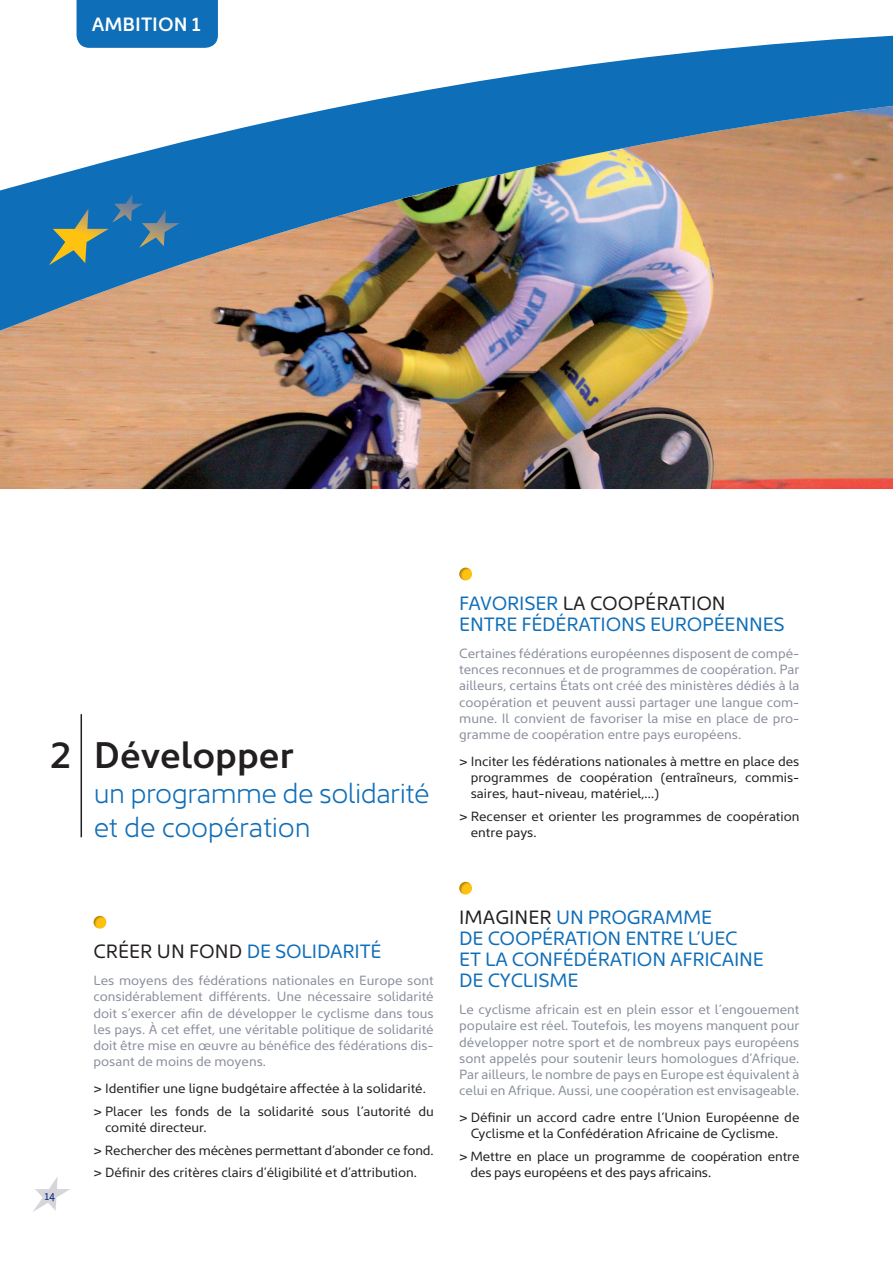
<style>
.page{position:relative;width:893px;height:1263px;background:#fff}
.page>*{position:absolute;margin:0;border:0;box-sizing:border-box;transform-origin:0 0}
.t1{font:600 37.5px "Kyrial Sans Pro";color:#231f20}
.t2{font:300 28.5px/34.5px "Kyrial Sans Pro";letter-spacing:-.02em;color:#0f6eb8}
.t3{font:19.5px/21px "Kyrial Sans Pro";letter-spacing:-.01em;color:#0f6eb8}
.t4{font:600 19.5px "Kyrial Sans Pro";color:#fff}
.t5{font:13.5px/16.2px "Kyrial Sans Pro";color:#8a8f9d;text-align:justify}
.t6{font:13.5px/16.2px "Kyrial Sans Pro";color:#231f20}
.t7{font:12px "Fontin Sans";color:#10347f}
.s1{color:#231f20}
</style>
<div class="page">
<svg style="left:33px;top:1177px;width:37px;height:35px"></svg>
<img style="left:0;top:335px;width:893px;height:154px">
<svg style="left:94px;top:916px;width:12px;height:13px"></svg>
<svg style="left:459px;top:882px;width:13px;height:12px"></svg>
<svg style="left:459px;top:568px;width:13px;height:12px"></svg>
<img style="left:0;top:0;width:893px;height:335px">
<svg style="left:49px;top:193px;width:131px;height:72px;background:#3279a3"></svg>
<hr style="left:81px;top:714px;width:1px;height:123px;background:#231f20">
<div style="left:77px;top:0;width:141px;height:48px;background:#0f6eb8"></div>
<h3 class="t4" style="left:92px;top:10px;width:111px">AMBITION 1</h3>
<h1 class="t1" style="left:50px;top:728px;width:23px">2</h1>
<h1 class="t1" style="left:94px;top:728px;width:202px">Développer</h1>
<h2 class="t2" style="left:94px;top:773px;width:337px">un programme de solidarité et de coopération</h2>
<h3 class="t3" style="left:459px;top:592px;width:327px">FAVORISER <span class="s1">LA COOPÉRATION<br></span>ENTRE FÉDÉRATIONS EUROPÉENNES</h3>
<p class="t5" style="left:459px;top:644px;width:342px">Certaines fédérations européennes disposent de compé&shy;tences reconnues et de programmes de coopération. Par ailleurs, certains États ont créé des ministères dédiés à la coopération et peuvent aussi partager une langue com&shy;mune. Il convient de favoriser la mise en place de pro&shy;gramme de coopération entre pays européens.</p>
<p class="t6" style="left:471px;top:752px;width:330px;text-align:justify;text-indent:-11px">&gt; Inciter les fédérations nationales à mettre en place des programmes de coopération (entraîneurs, commis&shy;saires, haut-niveau, matériel,…)</p>
<p class="t6" style="left:471px;top:807px;width:330px;text-indent:-11px">&gt; Recenser et orienter les programmes de coopération entre pays.</p>
<p class="t7" style="left:44px;top:1190px;width:12px">14</p>
<h3 class="t3" style="left:94px;top:940px;width:289px"><span class="s1">CRÉER UN FOND</span> DE SOLIDARITÉ</h3>
<p class="t5" style="left:94px;top:972px;width:342px">Les moyens des fédérations nationales en Europe sont considérablement différents. Une nécessaire solidarité doit s’exercer afin de développer le cyclisme dans tous les pays. À cet effet, une véritable politique de solidarité doit être mise en œuvre au bénéfice des fédérations dis&shy;posant de moins de moyens.</p>
<p class="t6" style="left:94px;top:1076px;width:342px;line-height:22.5px">&gt; Identifier une ligne budgétaire affectée à la solidarité. &gt; Placer les fonds de la solidarité sous l’autorité du</p>
<p class="t6" style="left:94px;top:1115px;width:342px;line-height:22.5px;text-indent:11px">comité directeur.<br>&gt; Rechercher des mécènes permettant d’abonder ce fond. &gt; Définir des critères clairs d’éligibilité et d’attribution.</p>
<h3 class="t3" style="left:459px;top:906px;width:306px"><span class="s1">IMAGINER</span> UN PROGRAMME<br>DE COOPÉRATION ENTRE L’UEC<br>ET LA CONFÉDÉRATION AFRICAINE<br>DE CYCLISME</h3>
<p class="t5" style="left:459px;top:1000px;width:342px">Le cyclisme africain est en plein essor et l’engouement populaire est réel. Toutefois, les moyens manquent pour développer notre sport et de nombreux pays européens sont appelés pour soutenir leurs homologues d’Afrique.<br>Par ailleurs, le nombre de pays en Europe est équivalent à celui en Afrique. Aussi, une coopération est envisageable.</p>
<p class="t6" style="left:471px;top:1108px;width:330px;text-indent:-11px">&gt; Définir un accord cadre entre l’Union Européenne de<br>Cyclisme et la Confédération Africaine de Cyclisme.</p>
<p class="t6" style="left:470px;top:1147px;width:330px;text-indent:-11px">&gt; Mettre en place un programme de coopération entre des pays européens et des pays africains.</p>
</div>
